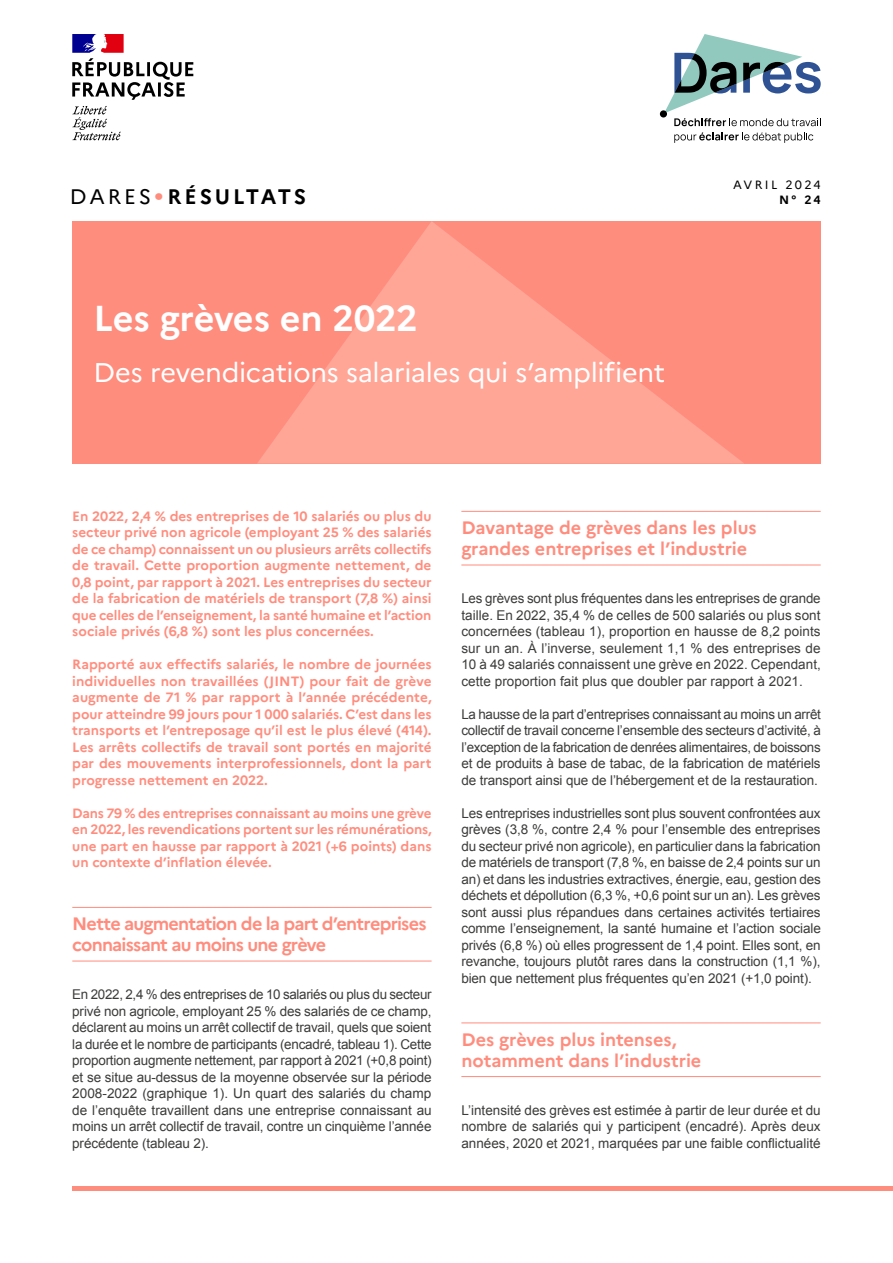
<style>
.page{position:relative;width:893px;height:1263px;background:#fff}
.page>*{position:absolute;margin:0;border:0;box-sizing:border-box;transform-origin:0 0}
.TITRE{font:700 36px "Marianne";letter-spacing:-.01em;color:#fff}
.SOUSTITRE{font:27px "Marianne";letter-spacing:-.015em;color:#fff}
.t1{font:700 21px "Marianne";letter-spacing:.13em;color:#000}
.INTERTITRE{font:700 18px/21px "Marianne";letter-spacing:-.01em;color:#ff8d7e}
.INTERTITRE-2{font:700 18px/21px "Marianne";letter-spacing:-.045em;color:#ff8d7e}
.TEXTE_COURANT{font:13.5px/16.5px "Arial";letter-spacing:-.01em;color:#3c3c3b;text-align:justify}
.CHAPO{font:700 13.5px/16.5px "Marianne";color:#ff8d7e;text-align:justify}
.t2{font:12px "Marianne";letter-spacing:.2em;color:#000}
.t3{font:700 12px "Marianne";color:#000}
.s1{font-weight:400}
.s2{font-weight:400;font-size:27px;color:#ff8d7e}
</style>
<div class="page">
<div style="left:72px;top:1186px;width:821px;height:5px;background:#ff8d7e"></div>
<div style="left:72px;top:221px;width:749px;height:242px;background:#ff8d7e"></div>
<svg style="left:258px;top:221px;width:485px;height:242px"></svg>
<div style="left:660px;top:110px;width:7px;height:8px;background:#000;border-radius:50%"></div>
<svg style="left:674px;top:132px;width:139px;height:11px"></svg>
<svg style="left:664px;top:34px;width:157px;height:92px"></svg>
<svg style="left:72px;top:34px;width:121px;height:66px"></svg>
<svg style="left:72px;top:106px;width:49px;height:34px"></svg>
<hr style="left:72px;top:907px;width:360px;height:1px;background:#ff8d7e">
<hr style="left:72px;top:961px;width:360px;height:1px;background:#ff8d7e">
<hr style="left:461px;top:511px;width:360px;height:1px;background:#ff8d7e">
<hr style="left:461px;top:565px;width:360px;height:1px;background:#ff8d7e">
<hr style="left:461px;top:1022px;width:360px;height:1px;background:#ff8d7e">
<hr style="left:461px;top:1076px;width:360px;height:1px;background:#ff8d7e">
<h3 class="t1" style="left:70px;top:184px;width:238px"><span class="s1">DARES</span><span class="s2">•</span>RÉSULTATS</h3>
<p class="TITRE" style="left:94px;top:296px;width:326px">Les grèves en 2022</p>
<p class="SOUSTITRE" style="left:94px;top:356px;width:573px">Des revendications salariales qui s’amplifient</p>
<p class="t2" style="left:733px;top:178px;width:89px">AVRIL 2024</p>
<p class="t3" style="left:779px;top:193px;width:43px">N° 24</p>
<p class="CHAPO" style="left:72px;top:508px;width:361px">En 2022, 2,4 % des entreprises de 10 salariés ou plus du secteur privé non agricole (employant 25 % des salariés de ce champ) connaissent un ou plusieurs arrêts collectifs de travail. Cette proportion augmente nettement, de 0,8 point, par rapport à 2021. Les entreprises du secteur de la fabrication de matériels de transport (7,8 %) ainsi que celles de l’enseignement, la santé humaine et l’action sociale privés (6,8 %) sont les plus concernées.</p>
<p class="CHAPO" style="left:72px;top:656px;width:361px">Rapporté aux effectifs salariés, le nombre de journées individuelles non travaillées (JINT) pour fait de grève augmente de 71 % par rapport à l’année précédente, pour atteindre 99 jours pour 1 000 salariés. C’est dans les transports et l’entreposage qu’il est le plus élevé (414).<br>Les arrêts collectifs de travail sont portés en majorité par des mouvements interprofessionnels, dont la part progresse nettement en 2022.</p>
<p class="CHAPO" style="left:72px;top:805px;width:361px">Dans 79 % des entreprises connaissant au moins une grève en 2022, les revendications portent sur les rémunérations, une part en hausse par rapport à 2021 (+6 points) dans un contexte d’inflation élevée.</p>
<p class="INTERTITRE-2" style="left:72px;top:913px;width:356px">Nette augmentation de la part d’entreprises connaissant au moins une grève</p>
<p class="TEXTE_COURANT" style="left:72px;top:986px;width:361px">En 2022, 2,4 % des entreprises de 10 salariés ou plus du secteur privé non agricole, employant 25 % des salariés de ce champ, déclarent au moins un arrêt collectif de travail, quels que soient la durée et le nombre de participants (encadré, tableau 1). Cette proportion augmente nettement, par rapport à 2021 (+0,8 point) et se situe au-dessus de la moyenne observée sur la période 2008-2022 (graphique 1). Un quart des salariés du champ de l’enquête travaillent dans une entreprise connaissant au moins un arrêt collectif de travail, contre un cinquième l’année précédente (tableau 2).</p>
<p class="INTERTITRE" style="left:461px;top:517px;width:297px">Davantage de grèves dans les plus grandes entreprises et l’industrie</p>
<p class="TEXTE_COURANT" style="left:461px;top:590px;width:361px">Les grèves sont plus fréquentes dans les entreprises de grande taille. En 2022, 35,4 % de celles de 500 salariés ou plus sont concernées (tableau 1), proportion en hausse de 8,2 points sur un an. À l’inverse, seulement 1,1 % des entreprises de 10 à 49 salariés connaissent une grève en 2022. Cependant, cette proportion fait plus que doubler par rapport à 2021.</p>
<p class="TEXTE_COURANT" style="left:461px;top:706px;width:361px">La hausse de la part d’entreprises connaissant au moins un arrêt collectif de travail concerne l’ensemble des secteurs d’activité, à l’exception de la fabrication de denrées alimentaires, de boissons et de produits à base de tabac, de la fabrication de matériels de transport ainsi que de l’hébergement et de la restauration.</p>
<p class="TEXTE_COURANT" style="left:461px;top:805px;width:361px">Les entreprises industrielles sont plus souvent confrontées aux grèves (3,8 %, contre 2,4 % pour l’ensemble des entreprises du secteur privé non agricole), en particulier dans la fabrication de matériels de transport (7,8 %, en baisse de 2,4 points sur un an) et dans les industries extractives, énergie, eau, gestion des déchets et dépollution (6,3 %, +0,6 point sur un an). Les grèves sont aussi plus répandues dans certaines activités tertiaires comme l’enseignement, la santé humaine et l’action sociale privés (6,8 %) où elles progressent de 1,4 point. Elles sont, en revanche, toujours plutôt rares dans la construction (1,1 %), bien que nettement plus fréquentes qu’en 2021 (+1,0 point).</p>
<p class="INTERTITRE" style="left:461px;top:1029px;width:241px">Des grèves plus intenses, notamment dans l’industrie</p>
<p class="TEXTE_COURANT" style="left:461px;top:1102px;width:361px">L’intensité des grèves est estimée à partir de leur durée et du nombre de salariés qui y participent (encadré). Après deux années, 2020 et 2021, marquées par une faible conflictualité</p>
</div>
